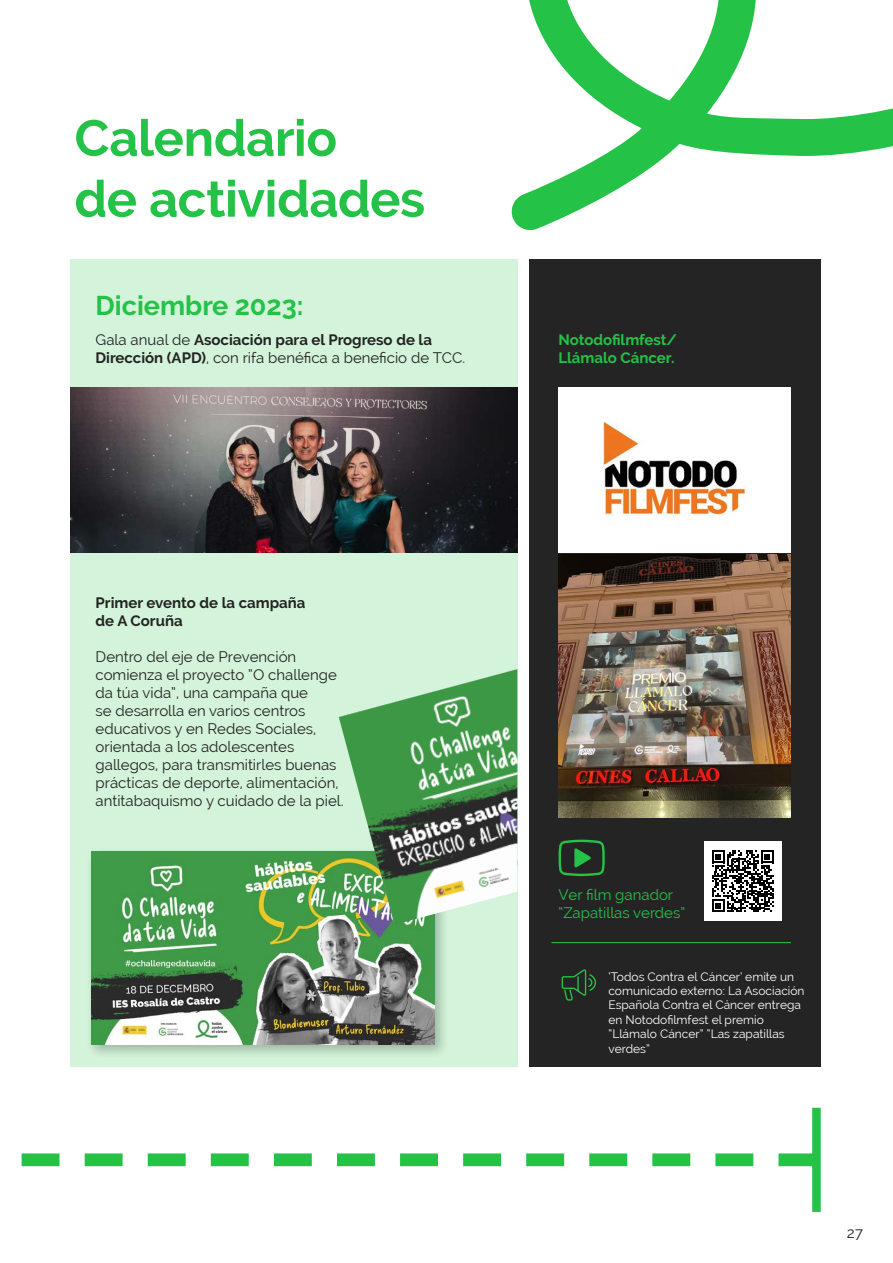
<style>
.page{position:relative;width:893px;height:1263px;background:#fff}
.page>*{position:absolute;margin:0;border:0;box-sizing:border-box;transform-origin:0 0}
.t1{font:700 50.7px/60.9px "Raleway";letter-spacing:-.01em;color:#24c247}
.t2{font:700 27px "Raleway";color:#24c247}
.t3{font:15px/18px "Raleway";color:#232323}
.t4{font:700 15px/18px "Raleway";color:#232323}
.t5{font:15px/18px "Raleway";color:#24c247}
.t6{font:700 15px/18px "Raleway";color:#24c247}
.t7{font:12px/14.4px "Raleway";color:#fff}
.s1{font-weight:700}
</style>
<div class="page">
<div style="left:70px;top:259px;width:447px;height:808px;background:#d3f3da"></div>
<div style="left:85px;top:846px;width:364px;height:214px;background:#000;opacity:.25"></div>
<img style="left:91px;top:852px;width:344px;height:193px">
<img style="left:339px;top:669px;width:178px;height:256px">
<svg style="left:511px;top:0;width:382px;height:231px"></svg>
<svg style="left:21px;top:1153px;width:791px;height:13px"></svg>
<div style="left:812px;top:1108px;width:9px;height:104px;background:#24c247"></div>
<div style="left:529px;top:259px;width:292px;height:808px;background:#242424"></div>
<img style="left:558px;top:388px;width:233px;height:430px">
<svg style="left:558px;top:840px;width:47px;height:36px"></svg>
<svg style="left:561px;top:969px;width:36px;height:32px"></svg>
<div style="left:704px;top:841px;width:77px;height:80px;background:#fff"></div>
<svg style="left:712px;top:850px;width:62px;height:62px"></svg>
<hr style="left:551px;top:942px;width:240px;height:1px;background:#24c247">
<img style="left:70px;top:388px;width:447px;height:164px">
<h1 class="t1" style="left:75px;top:108px;width:352px">Calendario<br>de actividades</h1>
<h2 class="t2" style="left:96px;top:290px;width:209px">Diciembre 2023:</h2>
<p class="t3" style="left:96px;top:331px;width:371px">Gala anual de <span class="s1">Asociación para el Progreso de la<br>Dirección (APD)</span>, con rifa benéfica a beneficio de TCC.</p>
<p class="t4" style="left:96px;top:594px;width:211px">Primer evento de la campaña de A Coruña</p>
<p class="t3" style="left:96px;top:648px;width:250px">Dentro del eje de Prevención comienza el proyecto “O challenge da túa vida”, una campaña que<br>se desarrolla en varios centros educativos y en Redes Sociales, orientada a los adolescentes gallegos, para transmitirles buenas prácticas de deporte, alimentación, antitabaquismo y cuidado de la piel.</p>
<p class="t6" style="left:558px;top:331px;width:120px">Notodofilmfest/<br>Llámalo Cáncer.</p>
<p class="t5" style="left:558px;top:886px;width:128px">Ver film ganador “Zapatillas verdes”</p>
<p class="t7" style="left:608px;top:969px;width:198px">‘Todos Contra el Cáncer’ emite un comunicado externo: La Asociación<br>Española Contra el Cáncer entrega en Notodofilmfest el premio “Llámalo Cáncer” “Las zapatillas verdes”</p>
<p class="t3" style="left:847px;top:1223px;width:18px">27</p>
</div>
